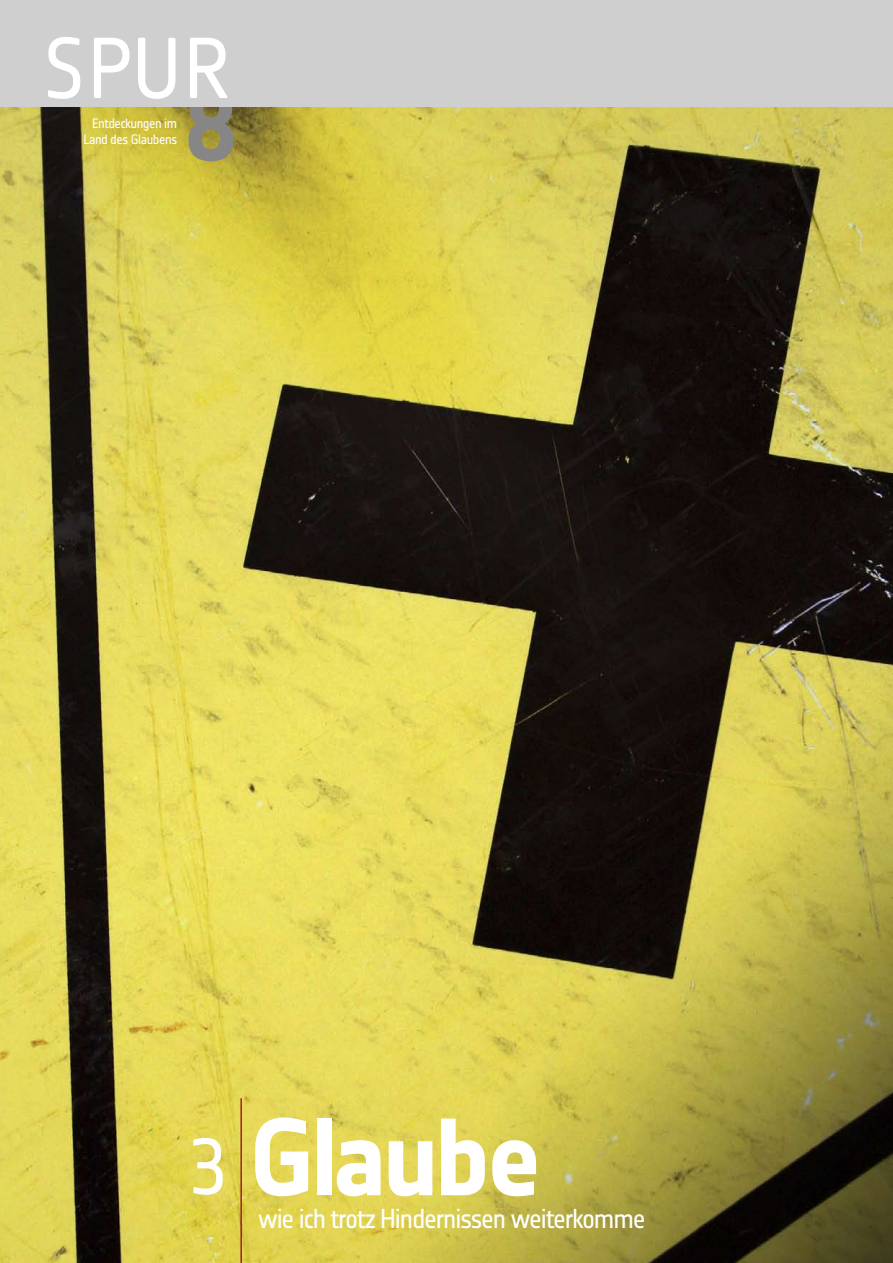
<style>
.page{position:relative;width:893px;height:1263px;background:#fff}
.page>*{position:absolute;margin:0;border:0;box-sizing:border-box;transform-origin:0 0}
.t1{font:700 108px "Notes";letter-spacing:-.045em;color:#fff}
.t2{font:85.05px "Notes Soft Regular Tf";color:#fff}
.t3{font:27px "Notes";letter-spacing:-.045em;color:#fff}
.t4{font:13.5px/15.3px "Notes";letter-spacing:-.035em;color:#fff;text-align:right}
.s1{font-weight:400;font-size:78px}
</style>
<div class="page">
<img style="left:0;top:106px;width:893px;height:1157px">
<hr style="left:240px;top:1098px;width:2px;height:165px;background:#9b2524">
<svg style="left:189px;top:106px;width:44px;height:55px;background:#8d896e"></svg>
<div style="left:0;top:0;width:893px;height:106px;background:#cfcfcf"></div>
<h2 class="t2" style="left:43px;top:21px;width:189px">SPUR</h2>
<p class="t4" style="left:84px;top:116px;width:95px">Entdeckungen im<br>Land des Glaubens</p>
<h1 class="t1" style="left:190px;top:1097px;width:354px"><span class="s1">3</span> Glaube</h1>
<p class="t3" style="left:258px;top:1204px;width:389px">wie ich trotz Hindernissen weiterkomme</p>
</div>
